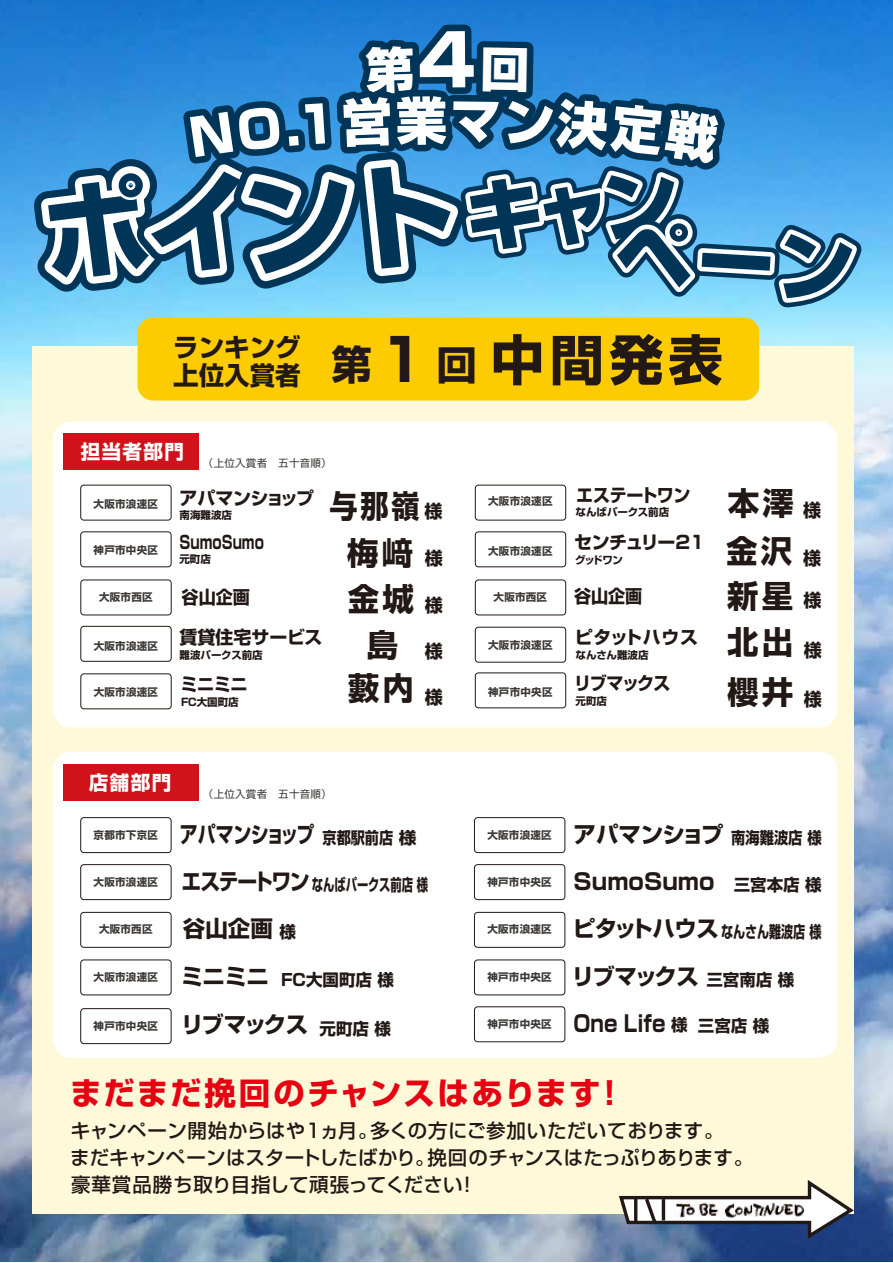
<style>
.page{position:relative;width:893px;height:1263px;background:#fff}
.page>*{position:absolute;margin:0;border:0;box-sizing:border-box;transform-origin:0 0}
.t1{font:800 71.25px "Shin Go Pro";color:#fff}
.t2{font:700 31.5px "Shin Go Pro";letter-spacing:.1em;color:#221815}
.t3{font:700 31.5px "Shin Go Pro";letter-spacing:.065em;color:#e60012}
.t4{font:700 31.5px "Shin Go Pro";letter-spacing:.1em;color:#221815;scale:.89 1}
.t5{font:700 25.5px/28.5px "Shin Go Pro";color:#221815}
.t6{font:700 22.5px/47px "Shin Go Pro";color:#221815}
.t7{font:700 22.5px "Shin Go Pro";letter-spacing:-.035em;color:#221815;scale:.8 1}
.t8{font:700 22.5px "Shin Go Pro";color:#221815;scale:.87 1}
.t9{font:500 19.5px/27px "Shin Go Pro";letter-spacing:.005em;color:#221815}
.t10{font:700 19.5px "Shin Go Pro";color:#fff}
.t11{font:700 18px "Shin Go Pro";letter-spacing:-.01em;color:#221815;scale:.95 1}
.t12{font:700 18px "Shin Go Pro";letter-spacing:-.01em;color:#221815}
.t13{font:700 18px "Shin Go Pro";letter-spacing:-.035em;color:#221815}
.t14{font:700 18px "Shin Go Pro";letter-spacing:-.01em;color:#221815;scale:.75 1}
.t15{font:700 18px "Shin Go Pro";letter-spacing:.025em;color:#221815}
.t16{font:700 18px "Shin Go Pro";letter-spacing:-.03em;color:#221815}
.t17{font:700 18px "Shin Go Pro";letter-spacing:-.035em;color:#221815;scale:.95 1}
.t18{font:700 16.5px "Shin Go Pro";color:#221815;scale:.69 1}
.t19{font:700 16.5px "Shin Go Pro";color:#221815}
.t20{font:700 16.5px "Shin Go Pro";color:#221815;scale:.73 1}
.t21{font:700 10.5px "Shin Go Pro";letter-spacing:.025em;color:#3e3a39}
.t22{font:700 10.5px "Shin Go Pro";color:#221815}
.t23{font:10.5px "Shin Go Pro";letter-spacing:.025em;color:#3e3a39}
.s1{font-size:58.5px}
.s2{font-size:18px}
.s3{font-size:16.5px}
.s4{font-size:22.5px}
.s5{font-size:22.5px;color:#221815}
.s6{font-size:16.5px;color:#221815}
</style>
<div class="page">
<img style="left:0;top:1px;width:892px;height:1261px">
<div style="left:32px;top:347px;width:821px;height:867px;background:#fdf9d9"></div>
<div style="left:53px;top:422px;width:784px;height:306px;background:#fff;border-radius:18px"></div>
<div style="left:53px;top:752px;width:784px;height:306px;background:#fff;border-radius:18px"></div>
<div style="left:63px;top:765px;width:136px;height:36px;background:#d0121b"></div>
<div style="left:81px;top:864px;width:90px;height:36px;border:1px solid #221815;border-radius:3px"></div>
<div style="left:474px;top:960px;width:91px;height:35px;border:1px solid #221815;border-radius:3px"></div>
<div style="left:81px;top:912px;width:90px;height:35px;border:1px solid #221815;border-radius:3px"></div>
<div style="left:81px;top:817px;width:90px;height:36px;border:1px solid #221815;border-radius:3px"></div>
<div style="left:81px;top:1008px;width:90px;height:36px;border:1px solid #221815;border-radius:3px"></div>
<div style="left:474px;top:1006px;width:91px;height:36px;border:1px solid #221815;border-radius:3px"></div>
<div style="left:474px;top:817px;width:91px;height:36px;border:1px solid #221815;border-radius:3px"></div>
<div style="left:474px;top:864px;width:91px;height:36px;border:1px solid #221815;border-radius:3px"></div>
<div style="left:81px;top:960px;width:90px;height:35px;border:1px solid #221815;border-radius:3px"></div>
<div style="left:474px;top:912px;width:91px;height:35px;border:1px solid #221815;border-radius:3px"></div>
<div style="left:475px;top:532px;width:91px;height:35px;border:1px solid #221815;border-radius:3px"></div>
<div style="left:81px;top:674px;width:90px;height:35px;border:1px solid #221815;border-radius:3px"></div>
<div style="left:475px;top:673px;width:91px;height:35px;border:1px solid #221815;border-radius:3px"></div>
<div style="left:81px;top:485px;width:90px;height:35px;border:1px solid #221815;border-radius:3px"></div>
<div style="left:81px;top:532px;width:90px;height:35px;border:1px solid #221815;border-radius:3px"></div>
<svg style="left:617px;top:1177px;width:240px;height:65px"></svg>
<img style="left:673px;top:1201px;width:133px;height:18px">
<div style="left:475px;top:627px;width:91px;height:35px;border:1px solid #221815;border-radius:3px"></div>
<div style="left:475px;top:580px;width:91px;height:35px;border:1px solid #221815;border-radius:3px"></div>
<div style="left:81px;top:580px;width:90px;height:35px;border:1px solid #221815;border-radius:3px"></div>
<div style="left:475px;top:485px;width:91px;height:35px;border:1px solid #221815;border-radius:3px"></div>
<div style="left:81px;top:626px;width:90px;height:35px;border:1px solid #221815;border-radius:3px"></div>
<svg style="left:12px;top:4px;width:863px;height:503px"></svg>
<h1 class="t1" style="left:418px;top:4px;width:60px">4</h1>
<h3 class="t5" style="left:173px;top:330px;width:551px">ランキング<br>上位入賞者 <sup>第</sup><span class="s1">1</span> <sup>回</sup><sup>中間発表</sup></h3>
<p class="t23" style="left:81px;top:454px;width:253px"><sup>担当者部門</sup> （上位入賞者　五十音順）</p>
<p class="t13" style="left:94px;top:484px;width:222px"><sub>大阪市浪速区</sub> アパマンショップ</p>
<p class="t22" style="left:180px;top:507px;width:54px">南海難波店</p>
<h2 class="t4" style="left:330px;top:481px;width:128px">与那嶺<span class="s2">様</span></h2>
<p class="t21" style="left:488px;top:493px;width:66px">大阪市浪速区</p>
<p class="t17" style="left:576px;top:481px;width:122px">エステートワン</p>
<p class="t22" style="left:575px;top:504px;width:95px">なんばパークス前店</p>
<h2 class="t2" style="left:728px;top:478px;width:95px">本澤<span class="s2">様</span></h2>
<p class="t14" style="left:94px;top:528px;width:229px"><sub>神戸市中央区</sub> SumoSumo</p>
<p class="t22" style="left:179px;top:551px;width:33px">元町店</p>
<h2 class="t2" style="left:347px;top:528px;width:97px">梅﨑 <span class="s2">様</span></h2>
<p class="t21" style="left:488px;top:542px;width:66px">大阪市浪速区</p>
<p class="t16" style="left:574px;top:528px;width:132px">センチュリー21</p>
<p class="t22" style="left:575px;top:552px;width:49px">グッドワン</p>
<h2 class="t2" style="left:726px;top:526px;width:97px">金沢 <span class="s2">様</span></h2>
<h2 class="t2" style="left:727px;top:571px;width:68px">新星</h2>
<p class="t21" style="left:99px;top:588px;width:55px">大阪市西区</p>
<p class="t11" style="left:182px;top:583px;width:73px">谷山企画</p>
<h2 class="t2" style="left:348px;top:574px;width:96px">金城<span class="s2">様</span></h2>
<p class="t21" style="left:494px;top:589px;width:55px">大阪市西区</p>
<p class="t12" style="left:803px;top:586px;width:19px">様</p>
<p class="t11" style="left:574px;top:582px;width:73px">谷山企画</p>
<p class="t12" style="left:94px;top:623px;width:230px"><sub>大阪市浪速区</sub> 賃貸住宅サービス</p>
<h2 class="t2" style="left:367px;top:620px;width:78px">島 <span class="s2">様</span></h2>
<p class="t22" style="left:179px;top:647px;width:85px">難波パークス前店</p>
<p class="t15" style="left:488px;top:623px;width:212px"><sub>大阪市浪速区</sub> ピタットハウス</p>
<p class="t22" style="left:575px;top:647px;width:75px">なんさん難波店</p>
<h2 class="t2" style="left:727px;top:617px;width:96px">北出<sub>様</sub></h2>
<p class="t21" style="left:94px;top:683px;width:66px">大阪市浪速区</p>
<h2 class="t2" style="left:348px;top:663px;width:96px">藪内<sub>様</sub></h2>
<p class="t11" style="left:574px;top:669px;width:103px">リブマックス</p>
<p class="t11" style="left:181px;top:669px;width:72px">ミニミニ</p>
<h2 class="t2" style="left:727px;top:667px;width:96px">櫻井<span class="s2">様</span></h2>
<p class="t21" style="left:488px;top:684px;width:66px">神戸市中央区</p>
<p class="t22" style="left:575px;top:693px;width:33px">元町店</p>
<p class="t22" style="left:181px;top:693px;width:59px">FC大国町店</p>
<p class="t10" style="left:89px;top:767px;width:84px">店舗部門</p>
<p class="t23" style="left:203px;top:785px;width:130px">（上位入賞者　五十音順）</p>
<p class="t7" style="left:94px;top:816px;width:405px"><sup>京都市下京区</sup> アパマンショップ <span class="s3">京都駅前店様</span></p>
<p class="t18" style="left:94px;top:871px;width:486px"><sup>大阪市浪速区</sup> <span class="s4">エステートワン</span>なんばパークス前店 様</p>
<p class="t21" style="left:99px;top:921px;width:55px">大阪市西区</p>
<p class="t6" style="left:183px;top:903px;width:114px">谷山企画<span class="s3">様</span></p>
<p class="t6" style="left:487px;top:808px;width:336px"><sup>大阪市浪速区</sup> アパマンショプ<span class="s3">南海難波店 様</span><sup>神戸市中央区</sup> SumoSumo <span class="s3">三宮本店 様</span></p>
<p class="t20" style="left:487px;top:919px;width:459px"><sup>大阪市浪速区</sup> <span class="s4">ピタットハウス</span>なんさん難波店 様</p>
<p class="t21" style="left:487px;top:969px;width:309px">神戸市中央区 <span class="s5">リブマックス</span><span class="s6">三宮南店 様</span></p>
<p class="t19" style="left:698px;top:1012px;width:73px">三宮店 様</p>
<p class="t19" style="left:94px;top:967px;width:302px"><sup>大阪市浪速区</sup> <span class="s4">ミニミニ</span> FC大国町店 様</p>
<p class="t21" style="left:94px;top:1017px;width:299px">神戸市中央区 <span class="s5">リブマックス</span> <span class="s6">元町店 様</span></p>
<p class="t8" style="left:487px;top:1005px;width:232px"><sup>神戸市中央区</sup> One Life <span class="s3">様</span></p>
<h2 class="t3" style="left:70px;top:1068px;width:557px">まだまだ挽回のチャンスはあります！</h2>
<p class="t9" style="left:70px;top:1115px;width:684px">キャンペーン開始からはや1ヵ月。多くの方にご参加いただいております。<br>まだキャンペーンはスタートしたばかり。挽回のチャンスはたっぷりあります。豪華賞品勝ち取り目指して頑張ってください！</p>
</div>
